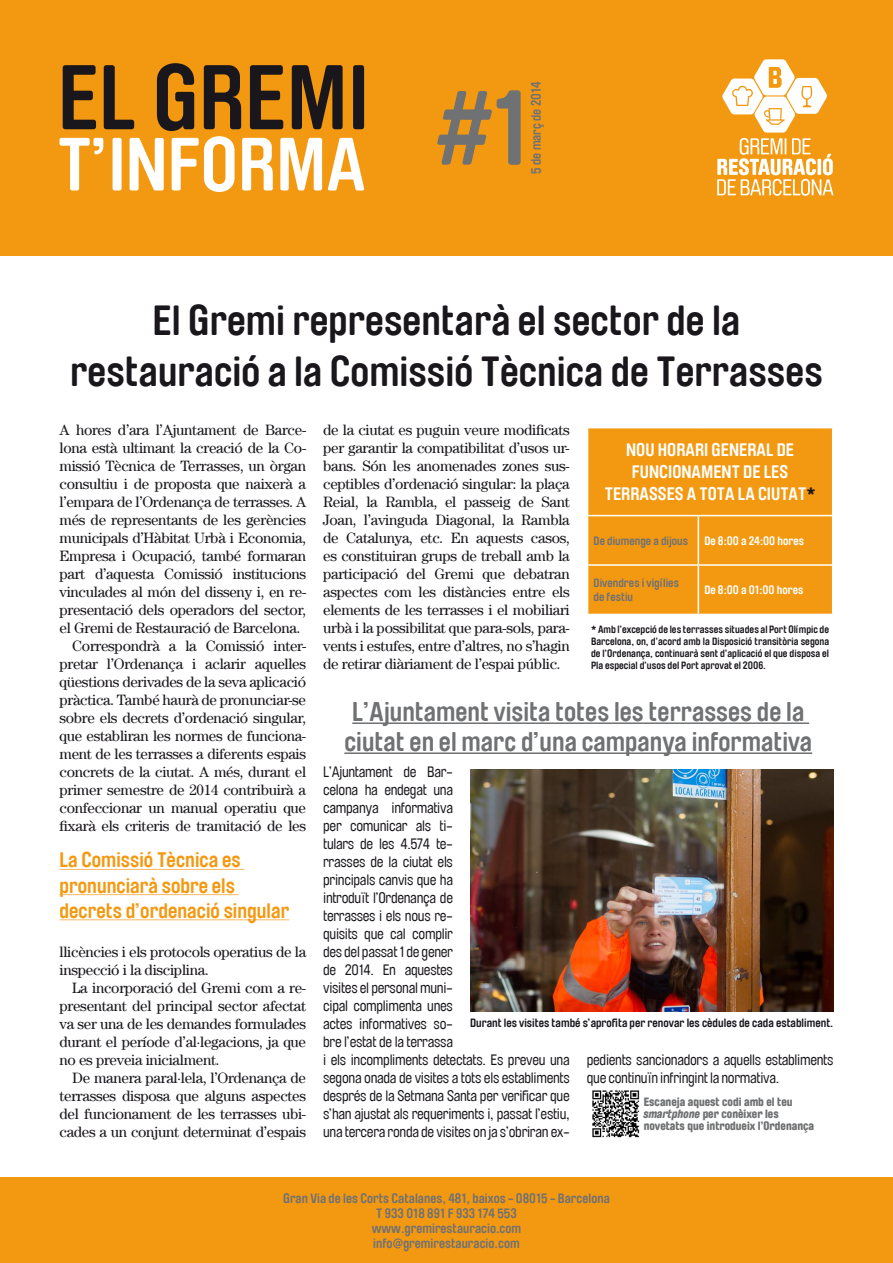
<style>
.page{position:relative;width:893px;height:1263px;background:#fff}
.page>*{position:absolute;margin:0;border:0;box-sizing:border-box;transform-origin:0 0}
.t1{font:700 105px "Brauer Neue";color:#707173}
.t2{font:700 42px/51px "Brauer Neue";color:#1a171c;text-align:center}
.t3{font:700 27px/30px "Brauer Neue";color:#707173}
.t4{font:700 21px/25.2px "Brauer Neue";color:#f39911}
.t5{font:700 18px/21.6px "Brauer Neue";color:#fff;text-align:center}
.t6{font:15px/18px "Century";letter-spacing:-.02em;color:#1a171c;text-align:justify}
.t7{font:15px/18px "Brauer Neue";letter-spacing:-.02em;color:#1a171c;text-align:justify}
.t8{font:700 13.5px/15px "Brauer Neue";color:#707173;text-align:center}
.t9{font:900 12px/12px "Brauer Neue";color:#707173}
.t10{font:700 12px "Brauer Neue";color:#1a171c}
.t11{font:700 12px/14.4px "Brauer Neue";color:#707173}
.t12{font:700 12px "Brauer Neue";color:#fff}
.t13{font:700 10.5px/12px "Brauer Neue";color:#1a171c;text-align:justify}
.s1{color:#1a171c}
.s2{font-style:italic}
</style>
<div class="page">
<div style="left:0;top:1178px;width:893px;height:85px;background:#f39911"></div>
<div style="left:0;top:0;width:893px;height:255px;background:#f39911"></div>
<hr style="left:352px;top:722px;width:457px;height:2px;background:#707173">
<hr style="left:344px;top:752px;width:468px;height:2px;background:#707173">
<svg style="left:717px;top:59px;width:116px;height:137px"></svg>
<hr style="left:60px;top:869px;width:184px;height:1px;background:#f9b964">
<hr style="left:60px;top:894px;width:179px;height:1px;background:#f9b964">
<hr style="left:60px;top:919px;width:229px;height:1px;background:#f9b964">
<img style="left:470px;top:769px;width:363px;height:242px">
<div style="left:588px;top:428px;width:244px;height:186px;background:#f39911"></div>
<hr style="left:587px;top:515px;width:111px;height:1px;background:#fff">
<hr style="left:698px;top:515px;width:135px;height:1px;background:#fff">
<hr style="left:698px;top:516px;width:1px;height:48px;background:#fff">
<hr style="left:587px;top:564px;width:111px;height:2px;background:#fff">
<hr style="left:698px;top:564px;width:135px;height:2px;background:#fff">
<hr style="left:698px;top:566px;width:1px;height:48px;background:#fff">
<img style="left:593px;top:1090px;width:46px;height:47px">
<svg style="left:60px;top:63px;width:304px;height:129px"></svg>
<h1 class="t1" style="left:433px;top:68px;width:100px">#1</h1>
<p class="t8" style="left:529px;top:174px;width:94px;rotate:-90deg">5 de març de 2014</p>
<h2 class="t2" style="left:70px;top:295px;width:754px">El Gremi representarà el sector de la restauració a la Comissió Tècnica de Terrasses</h2>
<p class="t6" style="left:60px;top:421px;width:248px">A hores d’ara l’Ajuntament de Barce-</p>
<p class="t6" style="left:60px;top:439px;width:248px">lona està ultimant la creació de la Co-</p>
<p class="t6" style="left:60px;top:457px;width:248px">missió Tècnica de Terrasses, un òrgan</p>
<p class="t6" style="left:60px;top:475px;width:248px">consultiu i de proposta que naixerà a</p>
<p class="t6" style="left:60px;top:493px;width:248px">l’empara de l’Ordenança de terrasses. A</p>
<p class="t6" style="left:60px;top:511px;width:248px">més de representants de les gerències</p>
<p class="t6" style="left:60px;top:529px;width:248px">municipals d’Hàbitat Urbà i Economia,</p>
<p class="t6" style="left:60px;top:547px;width:248px">Empresa i Ocupació, també formaran</p>
<p class="t6" style="left:60px;top:565px;width:248px">part d’aquesta Comissió institucions</p>
<p class="t6" style="left:60px;top:583px;width:248px">vinculades al món del disseny i, en re-</p>
<p class="t6" style="left:60px;top:601px;width:248px">presentació dels operadors del sector,</p>
<p class="t6" style="left:60px;top:619px;width:242px">el Gremi de Restauració de Barcelona.</p>
<p class="t6" style="left:72px;top:637px;width:235px">Correspondrà a la Comissió inter-</p>
<p class="t6" style="left:60px;top:655px;width:248px">pretar l’Ordenança i aclarir aquelles</p>
<p class="t6" style="left:60px;top:673px;width:248px">qüestions derivades de la seva aplicació</p>
<p class="t6" style="left:60px;top:691px;width:248px">pràctica. També haurà de pronunciar-se</p>
<p class="t6" style="left:60px;top:709px;width:248px">sobre els decrets d’ordenació singular,</p>
<p class="t6" style="left:60px;top:727px;width:248px">que establiran les normes de funciona-</p>
<p class="t6" style="left:60px;top:745px;width:248px">ment de les terrasses a diferents espais</p>
<p class="t6" style="left:60px;top:763px;width:248px">concrets de la ciutat. A més, durant el</p>
<p class="t6" style="left:60px;top:781px;width:248px">primer semestre de 2014 contribuirà a</p>
<p class="t6" style="left:60px;top:799px;width:248px">confeccionar un manual operatiu que</p>
<p class="t6" style="left:60px;top:817px;width:248px">fixarà els criteris de tramitació de les</p>
<h3 class="t4" style="left:60px;top:848px;width:231px">La Comissió Tècnica es pronunciarà sobre els decrets d’ordenació singular</h3>
<p class="t6" style="left:60px;top:943px;width:248px">llicències i els protocols operatius de la inspecció i la disciplina.</p>
<p class="t6" style="left:60px;top:979px;width:248px;text-indent:13px">La incorporació del Gremi com a re&shy;presentant del principal sector afectat va ser una de les demandes formulades durant el període d’al·legacions, ja que no es preveia inicialment.</p>
<p class="t6" style="left:60px;top:1069px;width:248px;text-indent:13px">De manera paral·lela, l’Ordenança de terrasses disposa que alguns aspectes del funcionament de les terrasses ubi&shy;cades a un conjunt determinat d’espais</p>
<p class="t6" style="left:323px;top:421px;width:248px">de la ciutat es puguin veure modificats per garantir la compatibilitat d’usos ur&shy;bans. Són les anomenades zones sus&shy;ceptibles d’ordenació singular: la plaça Reial, la Rambla, el passeig de Sant Joan, l’avinguda Diagonal, la Rambla de Catalunya, etc. En aquests casos, es constituiran grups de treball amb la participació del Gremi que debatran aspectes com les distàncies entre els elements de les terrasses i el mobiliari urbà i la possibilitat que para-sols, para&shy;vents i estufes, entre d’altres, no s’hagin de retirar diàriament de l’espai públic.</p>
<p class="t5" style="left:605px;top:439px;width:212px">NOU HORARI GENERAL DE<br>FUNCIONAMENT DE LES<br>TERRASSES A TOTA LA CIUTAT<span class="s1">*</span></p>
<p class="t11" style="left:594px;top:533px;width:96px">De diumenge a dijous</p>
<p class="t12" style="left:704px;top:533px;width:101px">De 8:00 a 24:00 hores</p>
<p class="t11" style="left:594px;top:575px;width:87px">Divendres i vigílies de festiu</p>
<p class="t12" style="left:704px;top:583px;width:101px">De 8:00 a 01:00 hores</p>
<p class="t13" style="left:591px;top:624px;width:240px">* Amb l’excepció de les terrasses situades al Port Olímpic de Barcelona, on, d’acord amb la Disposició transitòria segona de l’Ordenança, continuarà sent d’aplicació el que disposa el Pla especial d’usos del Port aprovat el 2006.</p>
<h3 class="t3" style="left:344px;top:696px;width:469px">L’Ajuntament visita totes les terrasses de la ciutat en el marc d’una campanya informativa</h3>
<p class="t7" style="left:323px;top:763px;width:131px">L’Ajuntament de Bar&shy;celona ha endegat una campanya informativa per comunicar als ti&shy;tulars de les 4.574 te&shy;rrasses de la ciutat els principals canvis que ha introduït l’Ordenança de terrasses i els nous re&shy;quisits que cal complir des del passat 1 de gener de 2014. En aquestes visites el personal muni&shy;cipal complimenta unes actes informatives so&shy;bre l’estat de la terrassa</p>
<p class="t10" style="left:470px;top:1016px;width:365px">Durant les visites també s’aprofita per renovar les cèdules de cada establiment.</p>
<p class="t7" style="left:323px;top:1051px;width:248px">i els incompliments detectats. Es preveu una segona onada de visites a tots els establiments després de la Setmana Santa per verificar que s’han ajustat als requeriments i, passat l’estiu, una tercera ronda de visites on ja s’obriran ex-</p>
<p class="t7" style="left:587px;top:1051px;width:248px">pedients sancionadors a aquells establiments que continuïn infringint la normativa.</p>
<p class="t9" style="left:644px;top:1096px;width:172px">Escaneja aquest codi amb el teu <span class="s2">smartphone</span> per conèixer les novetats que introdueix l’Ordenança</p>
<p class="t8" style="left:283px;top:1191px;width:328px">Gran Via de les Corts Catalanes, 481, baixos - 08015 - Barcelona T 933 018 891 F 933 174 553<br>www.gremirestauracio.com<br>info@gremirestauracio.com</p>
</div>
